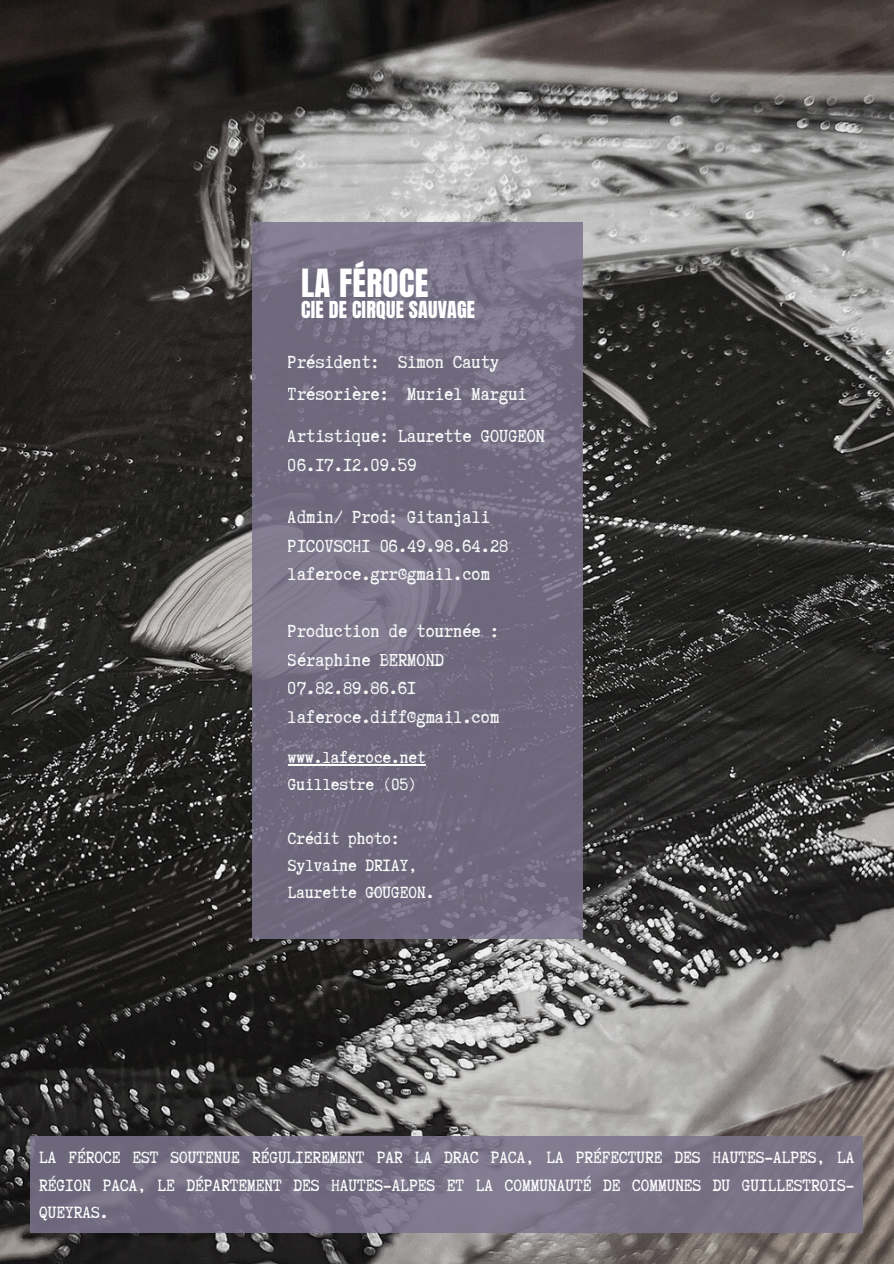
<style>
.page{position:relative;width:894px;height:1264px;background:#fff}
.page>*{position:absolute;margin:0;border:0;box-sizing:border-box;transform-origin:0 0}
.t1{font:33px "Anton";letter-spacing:.01em;color:#fff}
.t2{font:20.7px/28.5px "Truetypewriter Polygl OTT";color:#fff}
.t3{font:19.95px "Anton";letter-spacing:.01em;color:#fff}
.t4{font:19.5px/27px "Truetypewriter Polygl OTT";color:#fff;text-align:justify}
.t5{font:19.35px/27px "Truetypewriter Polygl OTT";color:#fff}
</style>
<div class="page">
<img style="left:0;top:0;width:893px;height:1263px">
<svg style="left:252px;top:222px;width:330px;height:716px;background:#736e82"></svg>
<hr style="left:288px;top:764px;width:137px;height:1px;background:#fff">
<div style="left:30px;top:1136px;width:832px;height:96px;background:#7a748b"></div>
<p class="t1" style="left:301px;top:260px;width:129px">LA FÉROCE</p>
<p class="t3" style="left:301px;top:295px;width:175px">CIE DE CIRQUE SAUVAGE</p>
<p class="t2" style="left:288px;top:346px;width:240px;line-height:31.3px">Président: Simon Cauty<br>Trésorière: Muriel Margui</p>
<p class="t2" style="left:288px;top:422px;width:259px">Artistique: Laurette GOUGEON<br>06.17.12.09.59</p>
<p class="t2" style="left:288px;top:503px;width:222px">Admin/ Prod: Gitanjali<br>PICOVSCHI 06.49.98.64.28 laferoce.grr@gmail.com</p>
<p class="t2" style="left:288px;top:617px;width:213px">Production de tournée :<br>Séraphine BERMOND<br>07.82.89.86.61 laferoce.diff@gmail.com</p>
<p class="t5" style="left:288px;top:744px;width:139px">www.laferoce.net<br>Guillestre (05)</p>
<p class="t5" style="left:288px;top:825px;width:148px">Crédit photo:<br>Sylvaine DRIAY,<br>Laurette GOUGEON.</p>
<p class="t4" style="left:39px;top:1144px;width:816px">LA FÉROCE EST SOUTENUE RÉGULIEREMENT PAR LA DRAC PACA, LA PRÉFECTURE DES HAUTES-ALPES, LA RÉGION PACA, LE DÉPARTEMENT DES HAUTES-ALPES ET LA COMMUNAUTÉ DE COMMUNES DU GUILLESTROIS-QUEYRAS.</p>
</div>
